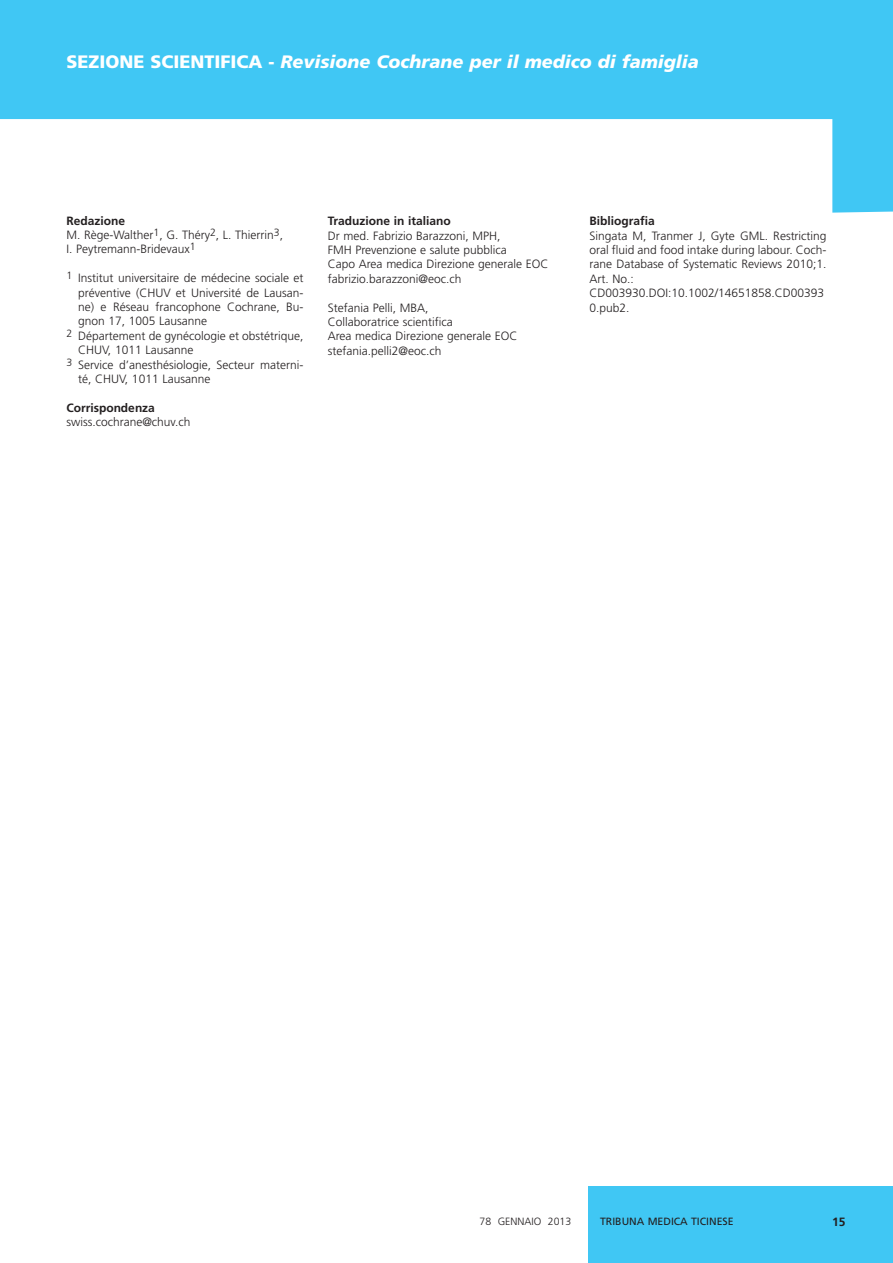
<style>
.page{position:relative;width:893px;height:1263px;background:#fff}
.page>*{position:absolute;margin:0;border:0;box-sizing:border-box;transform-origin:0 0}
.t1{font:italic 900 18px "Frutiger";color:#fff}
.t2{font:300 12px/14.4px "Frutiger";color:#231f20}
.t3{font:700 12px "Frutiger";color:#231f20}
.t4{font:10.5px "Frutiger";color:#231f20}
.t5{font:300 10.5px "Frutiger";color:#231f20}
.s1{font-style:normal}
.s2{font-weight:700}
</style>
<div class="page">
<svg style="left:0;top:0;width:893px;height:213px;fill:#40c7f4"></svg>
<div style="left:588px;top:1186px;width:305px;height:77px;background:#40c7f4"></div>
<h1 class="t1" style="left:66px;top:55px;width:634px"><span class="s1">SEZIONE SCIENTIFICA -</span> Revisione Cochrane per il medico di famiglia</h1>
<p class="t2" style="left:66px;top:214px;width:218px"><span class="s2">Redazione<br></span>M. Rège-Walther<sup>1</sup>, G. Théry<sup>2</sup>, L. Thierrin<sup>3</sup>,<br>I. Peytremann-Bridevaux<sup>1</sup></p>
<p class="t2" style="left:66px;top:272px;width:239px"><sup>1</sup> Institut universitaire de médecine sociale et</p>
<p class="t2" style="left:78px;top:286px;width:227px">préventive (CHUV et Université de Lausan-</p>
<p class="t2" style="left:78px;top:301px;width:227px">ne) e Réseau francophone Cochrane, Bu-</p>
<p class="t2" style="left:78px;top:315px;width:131px">gnon 17, 1005 Lausanne</p>
<p class="t2" style="left:66px;top:329px;width:239px"><sup>2</sup> Département de gynécologie et obstétrique,</p>
<p class="t2" style="left:78px;top:344px;width:117px">CHUV, 1011 Lausanne</p>
<p class="t2" style="left:66px;top:358px;width:239px"><sup>3</sup> Service d’anesthésiologie, Secteur materni-</p>
<p class="t2" style="left:78px;top:373px;width:134px">té, CHUV, 1011 Lausanne</p>
<p class="t3" style="left:66px;top:403px;width:90px">Corrispondenza</p>
<p class="t2" style="left:66px;top:416px;width:126px">swiss.cochrane@chuv.ch</p>
<p class="t3" style="left:328px;top:216px;width:124px">Traduzione in italiano</p>
<p class="t2" style="left:328px;top:229px;width:222px">Dr med. Fabrizio Barazzoni, MPH,<br>FMH Prevenzione e salute pubblica<br>Capo Area medica Direzione generale EOC fabrizio.barazzoni@eoc.ch</p>
<p class="t2" style="left:328px;top:301px;width:191px">Stefania Pelli, MBA,<br>Collaboratrice scientifica<br>Area medica Direzione generale EOC stefania.pelli2@eoc.ch</p>
<p class="t3" style="left:589px;top:216px;width:67px">Bibliografia</p>
<p class="t2" style="left:589px;top:229px;width:239px">Singata M, Tranmer J, Gyte GML. Restricting oral fluid and food intake during labour. Coch&shy;rane Database of Systematic Reviews 2010;1.<br>Art. No.:<br>CD003930.DOI:10.1002/14651858.CD00393<br>0.pub2.</p>
<p class="t5" style="left:480px;top:1216px;width:93px">78 GENNAIO 2013</p>
<p class="t4" style="left:600px;top:1216px;width:135px">TRIBUNA MEDICA TICINESE</p>
<p class="t3" style="left:832px;top:1216px;width:15px">15</p>
</div>
